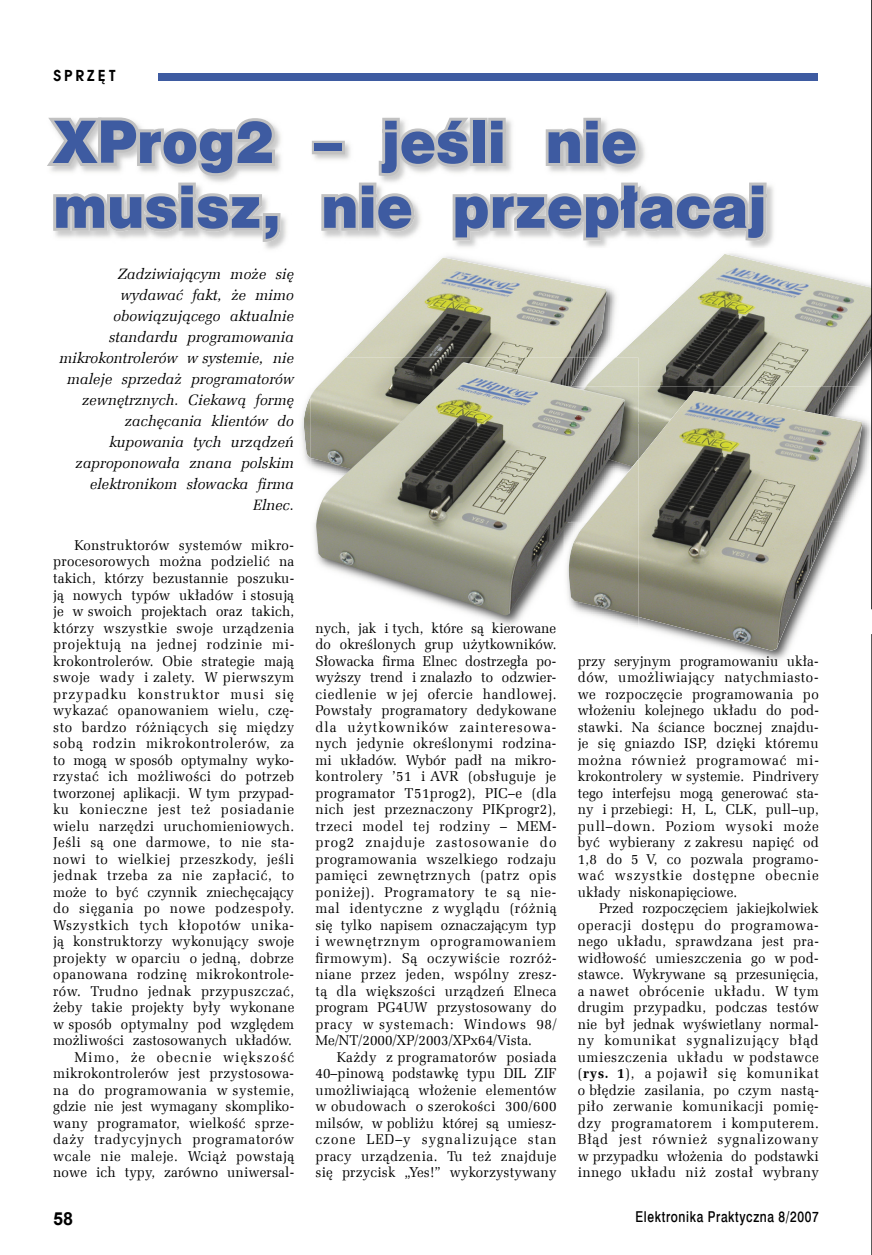
<style>
.page{position:relative;width:872px;height:1255px;background:#fff}
.page>*{position:absolute;margin:0;border:0;box-sizing:border-box;transform-origin:0 0}
.t1{font:54px/64.8px "Swis 721 Blk 2 EU";letter-spacing:.005em;color:#3e5ba1}
.t2{font:700 18px "Arial";color:#000}
.t3{font:italic 15px/21px "Zapf Ellipt EU";letter-spacing:.005em;color:#000;text-align:right}
.t4{font:15px "Swis 721 Md EU";letter-spacing:.05em;color:#000;scale:.8 1}
.t5{font:700 15px "Avalon";letter-spacing:.2em;color:#000}
.t6{font:14.25px/16.5px "Zapf Ellipt EU";letter-spacing:.025em;color:#000;text-align:justify;scale:.96 1}
.s1{font-weight:700}
</style>
<div class="page">
<div style="left:159px;top:73px;width:659px;height:8px;background:#3e5ba1"></div>
<img style="left:265px;top:182px;width:509px;height:68px">
<svg style="left:47px;top:117px;width:719px;height:125px"></svg>
<img style="left:303px;top:257px;width:268px;height:201px">
<img style="left:571px;top:249px;width:203px;height:1px">
<img style="left:571px;top:280px;width:44px;height:68px">
<img style="left:571px;top:282px;width:36px;height:75px">
<img style="left:615px;top:254px;width:256px;height:132px">
<img style="left:734px;top:609px;width:138px;height:52px">
<img style="left:846px;top:386px;width:25px;height:94px">
<img style="left:638px;top:386px;width:208px;height:5px">
<img style="left:638px;top:391px;width:224px;height:259px">
<img style="left:314px;top:521px;width:209px;height:105px">
<img style="left:311px;top:357px;width:260px;height:112px">
<img style="left:571px;top:357px;width:67px;height:29px">
<img style="left:625px;top:386px;width:13px;height:73px">
<img style="left:586px;top:459px;width:52px;height:158px">
<img style="left:316px;top:362px;width:309px;height:253px">
<svg style="left:871px;top:0;width:1px;height:609px"></svg>
<svg style="left:871px;top:634px;width:1px;height:620px"></svg>
<p class="t5" style="left:53px;top:66px;width:64px">SPRZĘT</p>
<h1 class="t1" style="left:53px;top:114px;width:714px">XProg2 – jeśli nie musisz, nie przepłacaj</h1>
<p class="t3" style="left:59px;top:264px;width:236px">Zadziwiającym może się wydawać fakt, że mimo obowiązującego aktualnie standardu programowania mikrokontrolerów w systemie, nie maleje sprzedaż programatorów zewnętrznych. Ciekawą formę zachęcania klientów do kupowania tych urządzeń zaproponowała znana polskim elektronikom słowacka firma<br>Elnec.</p>
<p class="t6" style="left:53px;top:537px;width:253px;text-align:right">Konstruktorów systemów mikro&shy;procesorowych można podzielić na takich, którzy bezustannie poszuku&shy;ją nowych typów układów i stosują je w swoich projektach oraz takich, którzy wszystkie swoje urządzenia projektują na jednej rodzinie mi&shy;krokontrolerów. Obie strategie mają swoje wady i zalety. W pierwszym przypadku konstruktor musi się wykazać opanowaniem wielu, czę&shy;sto bardzo różniących się między sobą rodzin mikrokontrolerów, za to mogą w sposób optymalny wyko&shy;rzystać ich możliwości do potrzeb tworzonej aplikacji. W tym przypad&shy;ku konieczne jest też posiadanie wielu narzędzi uruchomieniowych.<br>Jeśli są one darmowe, to nie sta&shy;nowi to wielkiej przeszkody, jeśli jednak trzeba za nie zapłacić, to może to być czynnik zniechęcający do sięgania po nowe podzespoły.<br>Wszystkich tych kłopotów unika&shy;ją konstruktorzy wykonujący swoje projekty w oparciu o jedną, dobrze opanowana rodzinę mikrokontrole&shy;rów. Trudno jednak przypuszczać, żeby takie projekty były wykonane w sposób optymalny pod względem możliwości zastosowanych układów.<br>Mimo, że obecnie większość mikrokontrolerów jest przystosowa&shy;na do programowania w systemie, gdzie nie jest wymagany skompliko&shy;wany programator, wielkość sprze&shy;daży tradycyjnych programatorów wcale nie maleje. Wciąż powstają nowe ich typy, zarówno uniwersal-</p>
<p class="t6" style="left:315px;top:619px;width:253px">nych, jak i tych, które są kierowane do określonych grup użytkowników.<br>Słowacka firma Elnec dostrzegła po&shy;wyższy trend i znalazło to odzwier&shy;ciedlenie w jej ofercie handlowej.<br>Powstały programatory dedykowane dla użytkowników zainteresowa&shy;nych jedynie określonymi rodzina&shy;mi układów. Wybór padł na mikro&shy;kontrolery ’51 i AVR (obsługuje je programator T51prog2), PIC–e (dla nich jest przeznaczony PIKprogr2), trzeci model tej rodziny – MEM&shy;prog2 znajduje zastosowanie do programowania wszelkiego rodzaju pamięci zewnętrznych (patrz opis poniżej). Programatory te są nie&shy;mal identyczne z wyglądu (różnią się tylko napisem oznaczającym typ i wewnętrznym oprogramowaniem firmowym). Są oczywiście rozróż&shy;niane przez jeden, wspólny zresz&shy;tą dla większości urządzeń Elneca program PG4UW przystosowany do pracy w systemach: Windows 98/ Me/NT/2000/XP/2003/XPx64/Vista.</p>
<p class="t6" style="left:315px;top:1048px;width:252px;text-indent:21px">Każdy z programatorów posiada 40–pinową podstawkę typu DIL ZIF umożliwiającą włożenie elementów w obudowach o szerokości 300/600 milsów, w pobliżu której są umiesz&shy;czone LED–y sygnalizujące stan pracy urządzenia. Tu też znajduje się przycisk „Yes!” wykorzystywany</p>
<p class="t6" style="left:578px;top:652px;width:253px">przy seryjnym programowaniu ukła&shy;dów, umożliwiający natychmiasto&shy;we rozpoczęcie programowania po włożeniu kolejnego układu do pod&shy;stawki. Na ściance bocznej znajdu&shy;je się gniazdo ISP, dzięki któremu można również programować mi&shy;krokontrolery w systemie. Pindrivery tego interfejsu mogą generować sta&shy;ny i przebiegi: H, L, CLK, pull–up, pull–down. Poziom wysoki może być wybierany z zakresu napięć od 1,8 do 5 V, co pozwala programo&shy;wać wszystkie dostępne obecnie układy niskonapięciowe.</p>
<p class="t6" style="left:578px;top:900px;width:253px;text-indent:21px">Przed rozpoczęciem jakiejkolwiek operacji dostępu do programowa&shy;nego układu, sprawdzana jest pra&shy;widłowość umieszczenia go w pod&shy;stawce. Wykrywane są przesunięcia, a nawet obrócenie układu. W tym drugim przypadku, podczas testów nie był jednak wyświetlany normal&shy;ny komunikat sygnalizujący błąd umieszczenia układu w podstawce (<span class="s1">rys. 1</span>), a pojawił się komunikat o błędzie zasilania, po czym nastą&shy;piło zerwanie komunikacji pomię&shy;dzy programatorem i komputerem.<br>Błąd jest również sygnalizowany w przypadku włożenia do podstawki innego układu niż został wybrany</p>
<p class="t2" style="left:53px;top:1206px;width:22px">58</p>
<p class="t4" style="left:635px;top:1207px;width:230px">Elektronika Praktyczna 8/2007</p>
</div>
